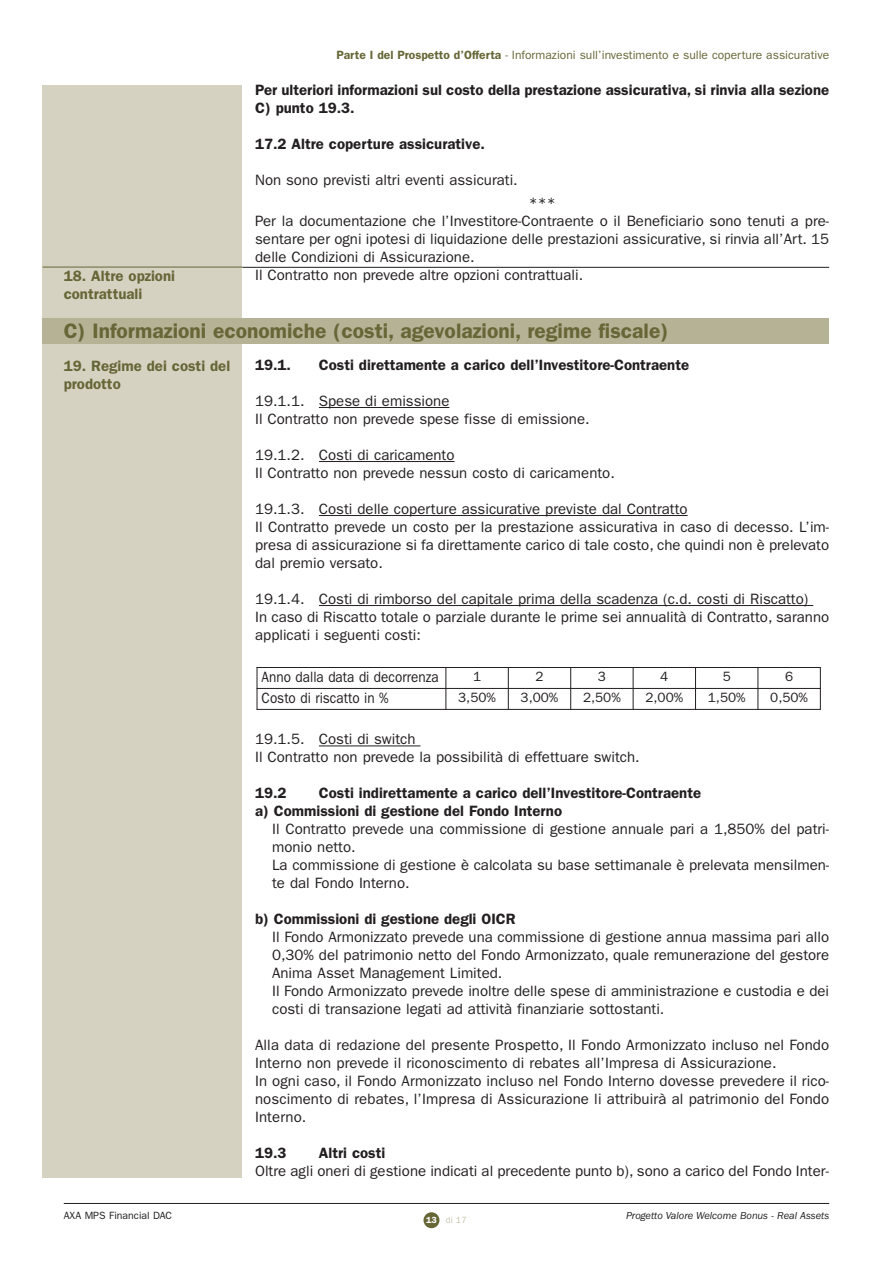
<style>
.page{position:relative;width:893px;height:1263px;background:#fff}
.page>*{position:absolute;margin:0;border:0;box-sizing:border-box;transform-origin:0 0}
.t1{font:600 21px "Franklin Gothic";color:#676637}
.t2{font:15px/18px "Franklin Gothic";color:#231f20}
.t3{font:600 15px/18px "Franklin Gothic";color:#231f20}
.t4{font:600 15px/18px "Franklin Gothic";color:#676637}
.t5{font:15px "Franklin Gothic";color:#231f20;scale:.9 1}
.t6{font:13.5px "Franklin Gothic";color:#231f20}
.t7{font:12px "Franklin Gothic";color:#676637}
.t8{font:italic 10.5px "Franklin Gothic";color:#231f20}
.t9{font:10.5px "Franklin Gothic";color:#231f20}
.t10{font:9px "Franklin Gothic";color:#c6c2ac}
.s1{font-weight:600}
.s2{font-weight:600;color:#fff}
</style>
<div class="page">
<div style="left:423px;top:1212px;width:16px;height:16px;background:#676637;border-radius:50%"></div>
<div style="left:43px;top:85px;width:199px;height:1093px;background:#d5d2c2"></div>
<hr style="left:43px;top:267px;width:199px;height:1px;background:#676637">
<hr style="left:242px;top:267px;width:587px;height:1px;background:#231f20">
<hr style="left:319px;top:407px;width:130px;height:1px;background:#231f20">
<hr style="left:319px;top:461px;width:135px;height:1px;background:#231f20">
<hr style="left:319px;top:515px;width:369px;height:1px;background:#231f20">
<hr style="left:319px;top:605px;width:494px;height:1px;background:#231f20">
<hr style="left:319px;top:745px;width:101px;height:1px;background:#231f20">
<hr style="left:257px;top:667px;width:1px;height:43px;background:#231f20">
<hr style="left:445px;top:667px;width:1px;height:43px;background:#231f20">
<hr style="left:508px;top:667px;width:1px;height:43px;background:#231f20">
<hr style="left:570px;top:667px;width:1px;height:43px;background:#231f20">
<hr style="left:633px;top:667px;width:1px;height:43px;background:#231f20">
<hr style="left:695px;top:667px;width:1px;height:43px;background:#231f20">
<hr style="left:758px;top:667px;width:1px;height:43px;background:#231f20">
<hr style="left:820px;top:667px;width:1px;height:43px;background:#231f20">
<hr style="left:257px;top:667px;width:564px;height:1px;background:#231f20">
<hr style="left:257px;top:688px;width:564px;height:1px;background:#231f20">
<hr style="left:257px;top:709px;width:564px;height:1px;background:#231f20">
<hr style="left:64px;top:1203px;width:765px;height:1px;background:#231f20">
<div style="left:43px;top:318px;width:786px;height:25px;background:#b6b296"></div>
<p class="t4" style="left:64px;top:268px;width:113px">18. Altre opzioni contrattuali</p>
<p class="t7" style="left:337px;top:51px;width:494px"><span class="s1">Parte I del Prospetto d’Offerta</span> - Informazioni sull’investimento e sulle coperture assicurative</p>
<p class="t3" style="left:255px;top:82px;width:576px">Per ulteriori informazioni sul costo della prestazione assicurativa, si rinvia alla sezione<br>C) punto 19.3.</p>
<p class="t3" style="left:255px;top:136px;width:231px">17.2 Altre coperture assicurative.</p>
<p class="t2" style="left:255px;top:172px;width:264px">Non sono previsti altri eventi assicurati.</p>
<p class="t2" style="left:255px;top:195px;width:576px;text-indent:274px">***<br>Per la documentazione che l’Investitore-Contraente o il Beneficiario sono tenuti a pre&shy;sentare per ogni ipotesi di liquidazione delle prestazioni assicurative, si rinvia all’Art. 15 delle Condizioni di Assicurazione.<br>Il Contratto non prevede altre opzioni contrattuali.</p>
<h1 class="t1" style="left:64px;top:324px;width:606px">C) Informazioni economiche (costi, agevolazioni, regime fiscale)</h1>
<p class="t4" style="left:64px;top:358px;width:168px">19. Regime dei costi del prodotto</p>
<p class="t3" style="left:255px;top:357px;width:37px">19.1.</p>
<p class="t3" style="left:319px;top:357px;width:372px">Costi direttamente a carico dell’Investitore-Contraente</p>
<p class="t2" style="left:255px;top:393px;width:336px">19.1.1. Spese di emissione<br>Il Contratto non prevede spese fisse di emissione.</p>
<p class="t2" style="left:255px;top:447px;width:361px">19.1.2. Costi di caricamento<br>Il Contratto non prevede nessun costo di caricamento.</p>
<p class="t2" style="left:255px;top:501px;width:576px">19.1.3. Costi delle coperture assicurative previste dal Contratto<br>Il Contratto prevede un costo per la prestazione assicurativa in caso di decesso. L’im&shy;presa di assicurazione si fa direttamente carico di tale costo, che quindi non è prelevato dal premio versato.</p>
<p class="t2" style="left:255px;top:591px;width:576px">19.1.4. Costi di rimborso del capitale prima della scadenza (c.d. costi di Riscatto)<br>In caso di Riscatto totale o parziale durante le prime sei annualità di Contratto, saranno applicati i seguenti costi:</p>
<p class="t5" style="left:262px;top:671px;width:198px">Anno dalla data di decorrenza</p>
<p class="t6" style="left:473px;top:672px;width:10px">1</p>
<p class="t6" style="left:535px;top:672px;width:10px">2</p>
<p class="t6" style="left:598px;top:672px;width:10px">3</p>
<p class="t6" style="left:660px;top:672px;width:10px">4</p>
<p class="t6" style="left:723px;top:672px;width:10px">5</p>
<p class="t6" style="left:785px;top:672px;width:10px">6</p>
<p class="t5" style="left:262px;top:692px;width:142px">Costo di riscatto in %</p>
<p class="t6" style="left:458px;top:693px;width:39px">3,50%</p>
<p class="t6" style="left:521px;top:693px;width:39px">3,00%</p>
<p class="t6" style="left:583px;top:693px;width:39px">2,50%</p>
<p class="t6" style="left:645px;top:693px;width:39px">2,00%</p>
<p class="t6" style="left:708px;top:693px;width:39px">1,50%</p>
<p class="t6" style="left:770px;top:693px;width:39px">0,50%</p>
<p class="t2" style="left:255px;top:731px;width:386px">19.1.5. Costi di switch<br>Il Contratto non prevede la possibilità di effettuare switch.</p>
<p class="t3" style="left:255px;top:785px;width:33px">19.2</p>
<p class="t3" style="left:255px;top:785px;width:447px;text-indent:64px">Costi indirettamente a carico dell’Investitore-Contraente a) Commissioni di gestione del Fondo Interno</p>
<p class="t2" style="left:272px;top:821px;width:559px">Il Contratto prevede una commissione di gestione annuale pari a 1,850% del patri&shy;monio netto.<br>La commissione di gestione è calcolata su base settimanale è prelevata mensilmen&shy;te dal Fondo Interno.</p>
<p class="t3" style="left:255px;top:911px;width:262px">b) Commissioni di gestione degli OICR</p>
<p class="t2" style="left:272px;top:929px;width:559px">Il Fondo Armonizzato prevede una commissione di gestione annua massima pari allo 0,30% del patrimonio netto del Fondo Armonizzato, quale remunerazione del gestore Anima Asset Management Limited.<br>Il Fondo Armonizzato prevede inoltre delle spese di amministrazione e custodia e dei costi di transazione legati ad attività finanziarie sottostanti.</p>
<p class="t2" style="left:255px;top:1037px;width:576px">Alla data di redazione del presente Prospetto, Il Fondo Armonizzato incluso nel Fondo Interno non prevede il riconoscimento di rebates all’Impresa di Assicurazione.<br>In ogni caso, il Fondo Armonizzato incluso nel Fondo Interno dovesse prevedere il rico&shy;noscimento di rebates, l’Impresa di Assicurazione li attribuirà al patrimonio del Fondo Interno.</p>
<p class="t3" style="left:255px;top:1145px;width:33px">19.3</p>
<p class="t3" style="left:319px;top:1145px;width:68px">Altri costi</p>
<p class="t2" style="left:255px;top:1163px;width:575px">Oltre agli oneri di gestione indicati al precedente punto b), sono a carico del Fondo Inter-</p>
<p class="t9" style="left:64px;top:1211px;width:110px">AXA MPS Financial DAC</p>
<p class="t8" style="left:626px;top:1211px;width:205px">Progetto Valore Welcome Bonus - Real Assets</p>
<p class="t10" style="left:426px;top:1217px;width:42px"><span class="s2">13</span> di 17</p>
</div>
